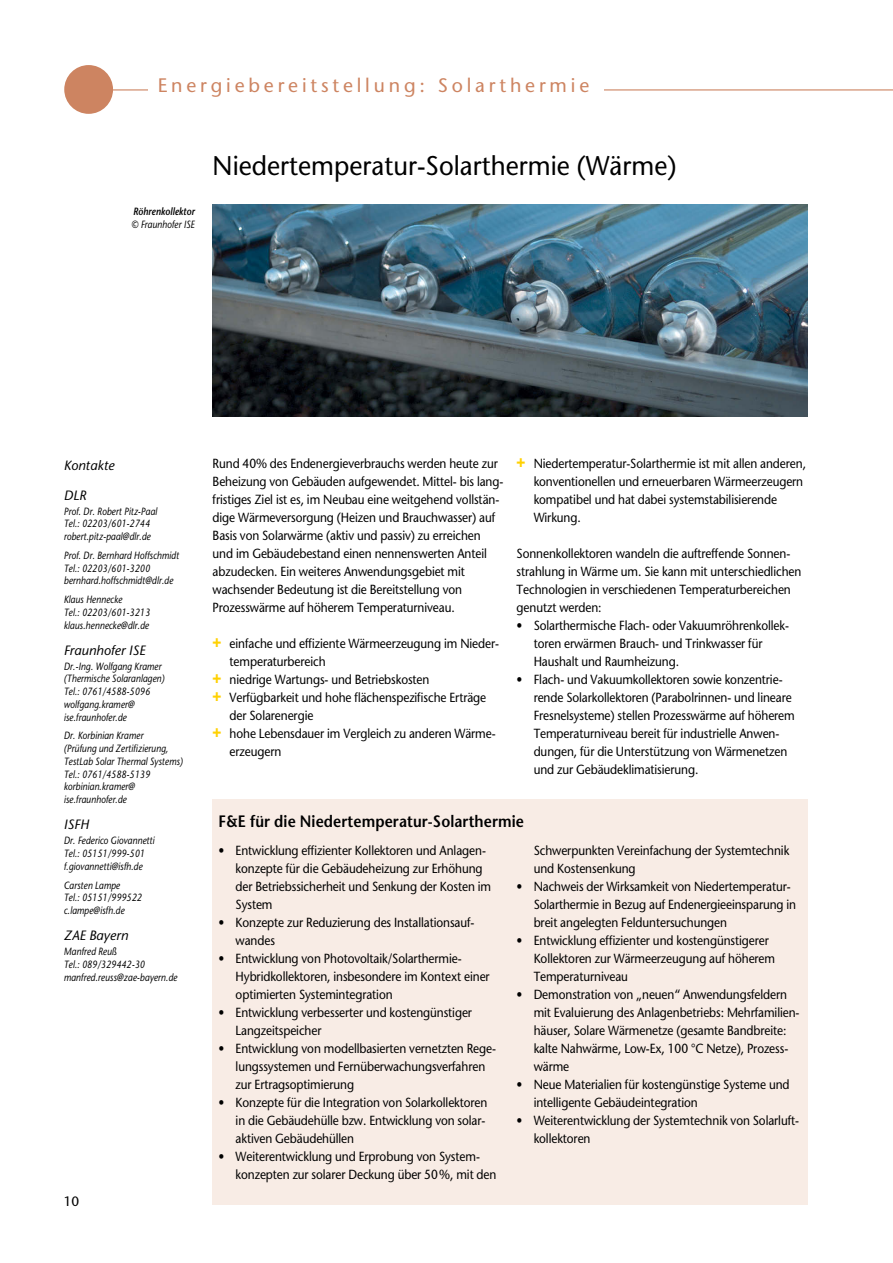
<style>
.page{position:relative;width:893px;height:1263px;background:#fff}
.page>*{position:absolute;margin:0;border:0;box-sizing:border-box;transform-origin:0 0}
.t1{font:27px "Stone Sans";color:#000;scale:.95 1}
.t2{font:19.5px "Stone Sans";letter-spacing:.195em;color:#cd8461}
.t3{font:600 16.5px "Stone Sans";letter-spacing:.005em;color:#000;scale:.9 1}
.t4{font:italic 13.5px "Stone Sans";color:#000}
.t5{font:13.5px "Stone Sans";color:#000}
.t6{font:13.2px/18px "Stone Sans";letter-spacing:-.01em;color:#000;scale:.9 1}
.t7{font:italic 10.5px/12.8px "Stone Sans";color:#000;scale:.85 1}
.t8{font:italic 600 10.5px "Stone Sans";color:#000;scale:.85 1}
.s1{font-family:"Helvetica";font-weight:700;font-size:16.5px;color:#ffd100}
</style>
<div class="page">
<hr style="left:106px;top:89px;width:787px;height:1px;background:#cd8461">
<div style="left:64px;top:65px;width:49px;height:49px;background:#cd8461;border-radius:50%"></div>
<div style="left:213px;top:799px;width:595px;height:405px;background:#f8ece5"></div>
<img style="left:213px;top:204px;width:594px;height:213px">
<div style="left:149px;top:70px;width:455px;height:30px;background:#fff"></div>
<h2 class="t2" style="left:158px;top:74px;width:433px">Energiebereitstellung: Solarthermie</h2>
<p class="t8" style="left:133px;top:205px;width:74px">Röhrenkollektor</p>
<p class="t7" style="left:132px;top:218px;width:76px">© Fraunhofer ISE</p>
<h1 class="t1" style="left:213px;top:149px;width:490px">Niedertemperatur-Solarthermie (Wärme)</h1>
<p class="t4" style="left:64px;top:457px;width:52px">Kontakte</p>
<p class="t4" style="left:64px;top:487px;width:24px">DLR</p>
<p class="t7" style="left:64px;top:504px;width:112px">Prof. Dr. Robert Pitz-Paal<br>Tel.: 02203/601-2744 robert.pitz-paal@dlr.de</p>
<p class="t7" style="left:64px;top:549px;width:137px">Prof. Dr. Bernhard Hoffschmidt<br>Tel.: 02203/601-3200 bernhard.hoffschmidt@dlr.de</p>
<p class="t7" style="left:64px;top:593px;width:103px">Klaus Hennecke<br>Tel.: 02203/601-3213 klaus.hennecke@dlr.de</p>
<p class="t4" style="left:64px;top:642px;width:83px">Fraunhofer ISE</p>
<p class="t7" style="left:64px;top:660px;width:120px">Dr.-Ing. Wolfgang Kramer (Thermische Solaranlagen)<br>Tel.: 0761/4588-5096 wolfgang.kramer@ ise.fraunhofer.de</p>
<p class="t7" style="left:64px;top:729px;width:142px">Dr. Korbinian Kramer<br>(Prüfung und Zertifizierung,<br>TestLab Solar Thermal Systems)<br>Tel.: 0761/4588-5139 korbinian.kramer@ ise.fraunhofer.de</p>
<p class="t4" style="left:64px;top:817px;width:27px">ISFH</p>
<p class="t7" style="left:64px;top:834px;width:108px">Dr. Federico Giovannetti<br>Tel.: 05151/999-501 f.giovannetti@isfh.de</p>
<p class="t7" style="left:64px;top:878px;width:94px">Carsten Lampe<br>Tel.: 05151/999522 c.lampe@isfh.de</p>
<p class="t4" style="left:64px;top:928px;width:66px">ZAE Bayern</p>
<p class="t7" style="left:64px;top:945px;width:135px">Manfred Reuß<br>Tel.: 089/329442-30 manfred.reuss@zae-bayern.de</p>
<p class="t5" style="left:64px;top:1193px;width:17px">10</p>
<p class="t6" style="left:213px;top:454px;width:325px">Rund 40% des Endenergieverbrauchs werden heute zur Beheizung von Gebäuden aufgewendet. Mittel- bis lang&shy;fristiges Ziel ist es, im Neubau eine weitgehend vollstän&shy;dige Wärmeversorgung (Heizen und Brauchwasser) auf Basis von Solarwärme (aktiv und passiv) zu erreichen und im Gebäudebestand einen nennenswerten Anteil abzudecken. Ein weiteres Anwendungsgebiet mit wachsender Bedeutung ist die Bereitstellung von Prozesswärme auf höherem Temperaturniveau.</p>
<p class="t6" style="left:213px;top:634px;width:320px"><span class="s1">+</span> einfache und effiziente Wärmeerzeugung im Nieder-</p>
<p class="t6" style="left:230px;top:652px;width:108px">temperaturbereich</p>
<p class="t6" style="left:213px;top:670px;width:242px"><span class="s1">+</span> niedrige Wartungs- und Betriebskosten</p>
<p class="t6" style="left:213px;top:688px;width:305px"><span class="s1">+</span> Verfügbarkeit und hohe flächenspezifische Erträge</p>
<p class="t6" style="left:230px;top:706px;width:95px">der Solarenergie</p>
<p class="t6" style="left:213px;top:724px;width:315px"><span class="s1">+</span> hohe Lebensdauer im Vergleich zu anderen Wärme-</p>
<p class="t6" style="left:230px;top:742px;width:59px">erzeugern</p>
<p class="t6" style="left:534px;top:454px;width:304px;text-indent:-17px"><span class="s1">+</span> Niedertemperatur-Solarthermie ist mit allen anderen, konventionellen und erneuerbaren Wärmeerzeugern kompatibel und hat dabei systemstabilisierende Wirkung.</p>
<p class="t6" style="left:517px;top:544px;width:318px">Sonnenkollektoren wandeln die auftreffende Sonnen&shy;strahlung in Wärme um. Sie kann mit unterschiedlichen Technologien in verschiedenen Temperaturbereichen genutzt werden:</p>
<p class="t6" style="left:534px;top:616px;width:285px;text-indent:-17px">• Solarthermische Flach- oder Vakuumröhrenkollek&shy;toren erwärmen Brauch- und Trinkwasser für<br>Haushalt und Raumheizung.</p>
<p class="t6" style="left:534px;top:670px;width:292px;text-indent:-17px">• Flach- und Vakuumkollektoren sowie konzentrie&shy;rende Solarkollektoren (Parabolrinnen- und lineare Fresnelsysteme) stellen Prozesswärme auf höherem Temperaturniveau bereit für industrielle Anwen&shy;dungen, für die Unterstützung von Wärmenetzen und zur Gebäudeklimatisierung.</p>
<p class="t3" style="left:219px;top:811px;width:341px">F&amp;E für die Niedertemperatur-Solarthermie</p>
<p class="t6" style="left:236px;top:841px;width:285px;text-indent:-17px">• Entwicklung effizienter Kollektoren und Anlagen&shy;konzepte für die Gebäudeheizung zur Erhöhung der Betriebssicherheit und Senkung der Kosten im System</p>
<p class="t6" style="left:236px;top:913px;width:267px;text-indent:-17px">• Konzepte zur Reduzierung des Installationsauf&shy;wandes</p>
<p class="t6" style="left:236px;top:949px;width:284px;text-indent:-17px">• Entwicklung von Photovoltaik/Solarthermie-<br>Hybridkollektoren, insbesondere im Kontext einer optimierten Systemintegration</p>
<p class="t6" style="left:236px;top:1003px;width:264px;text-indent:-17px">• Entwicklung verbesserter und kostengünstiger<br>Langzeitspeicher</p>
<p class="t6" style="left:236px;top:1039px;width:291px;text-indent:-17px">• Entwicklung von modellbasierten vernetzten Rege&shy;lungssystemen und Fernüberwachungsverfahren zur Ertragsoptimierung</p>
<p class="t6" style="left:236px;top:1093px;width:281px;text-indent:-17px">• Konzepte für die Integration von Solarkollektoren in die Gebäudehülle bzw. Entwicklung von solar&shy;aktiven Gebäudehüllen</p>
<p class="t6" style="left:236px;top:1147px;width:291px;text-indent:-17px">• Weiterentwicklung und Erprobung von System&shy;konzepten zur solarer Deckung über 50%, mit den</p>
<p class="t6" style="left:534px;top:841px;width:286px">Schwerpunkten Vereinfachung der Systemtechnik und Kostensenkung</p>
<p class="t6" style="left:534px;top:877px;width:293px;text-indent:-17px">• Nachweis der Wirksamkeit von Niedertemperatur-<br>Solarthermie in Bezug auf Endenergieeinsparung in breit angelegten Felduntersuchungen</p>
<p class="t6" style="left:534px;top:931px;width:270px;text-indent:-17px">• Entwicklung effizienter und kostengünstigerer<br>Kollektoren zur Wärmeerzeugung auf höherem<br>Temperaturniveau</p>
<p class="t6" style="left:534px;top:985px;width:296px;text-indent:-17px">• Demonstration von „neuen“ Anwendungsfeldern mit Evaluierung des Anlagenbetriebs: Mehrfamilien&shy;häuser, Solare Wärmenetze (gesamte Bandbreite: kalte Nahwärme, Low-Ex, 100 °C Netze), Prozess&shy;wärme</p>
<p class="t6" style="left:534px;top:1075px;width:286px;text-indent:-17px">• Neue Materialien für kostengünstige Systeme und intelligente Gebäudeintegration</p>
<p class="t6" style="left:534px;top:1111px;width:296px;text-indent:-17px">• Weiterentwicklung der Systemtechnik von Solarluft&shy;kollektoren</p>
</div>
